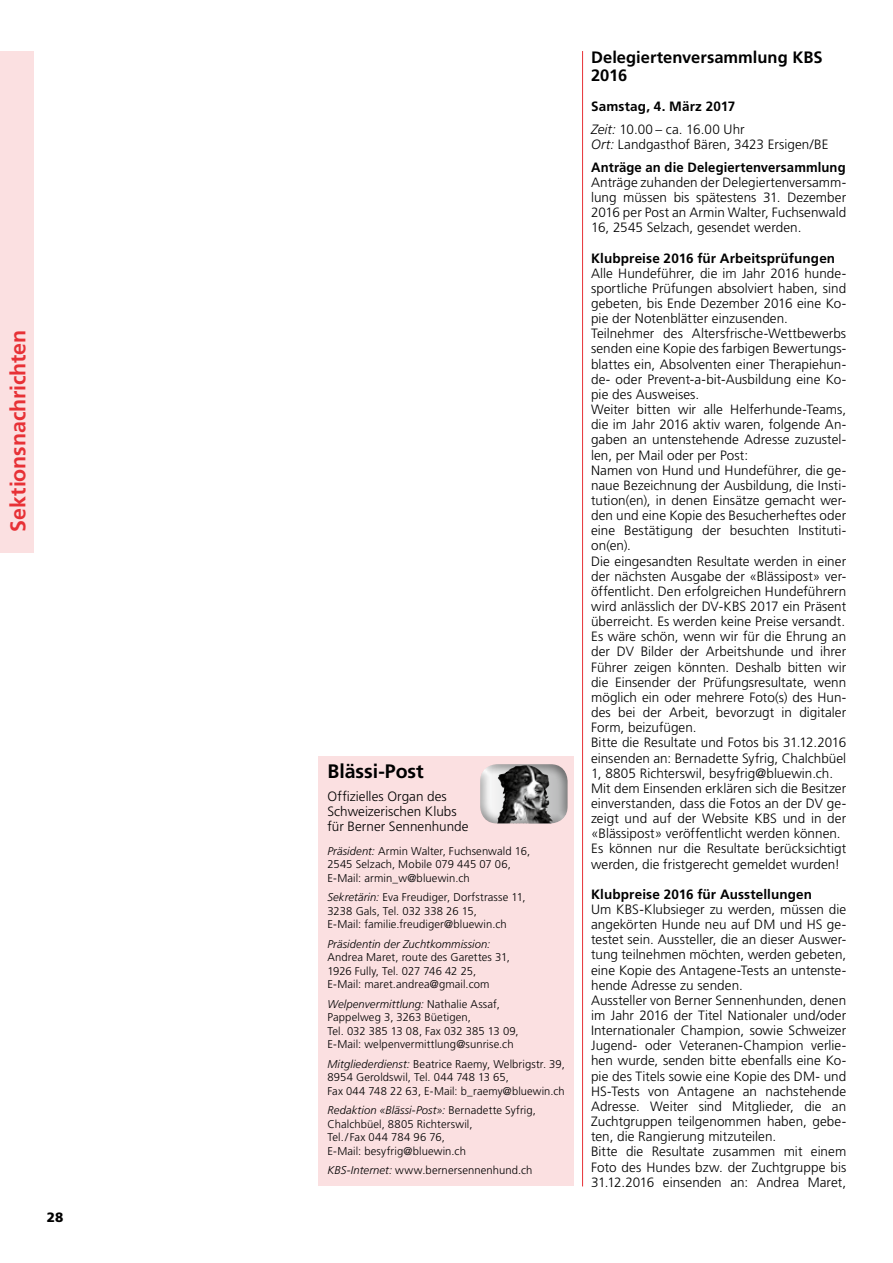
<style>
.page{position:relative;width:893px;height:1263px;background:#fff}
.page>*{position:absolute;margin:0;border:0;box-sizing:border-box;transform-origin:0 0}
.t1{font:700 21.3px "Frutiger LT Std";letter-spacing:-.005em;color:#e73136}
.t2{font:700 19.5px "Frutiger LT Std";color:#000}
.t3{font:700 16.5px/18.1px "Frutiger LT Std";color:#000}
.t4{font:300 13.5px/15.1px "Frutiger LT Std";letter-spacing:.005em;color:#000}
.t5{font:700 13.5px/22.8px "Frutiger LT Std";letter-spacing:.01em;color:#000}
.t6{font:900 13.5px "Frutiger LT Std";color:#000}
.t7{font:300 11.25px/13.5px "Frutiger LT Std";letter-spacing:.01em;color:#000}
.t8{font:italic 300 11.25px "Frutiger LT Std";letter-spacing:.005em;color:#000}
.s1{font-style:italic}
.s2{font-weight:300;font-style:italic}
.s3{font-weight:300}
</style>
<div class="page">
<div style="left:0;top:51px;width:34px;height:502px;background:#fbe0e1"></div>
<div style="left:319px;top:756px;width:255px;height:430px;background:#fbe0e1"></div>
<div style="left:478px;top:762px;width:90px;height:62px;background:#000;opacity:.5"></div>
<hr style="left:582px;top:51px;width:1px;height:1135px;background:#e73136">
<h1 class="t1" style="left:6px;top:531px;width:203px;rotate:-90deg">Sektionsnachrichten</h1>
<p class="t6" style="left:47px;top:1209px;width:18px">28</p>
<h2 class="t2" style="left:327px;top:760px;width:98px">Blässi-Post</h2>
<p class="t4" style="left:327px;top:789px;width:143px">Offizielles Organ des<br>Schweizerischen Klubs für Berner Sennenhunde</p>
<p class="t7" style="left:327px;top:844px;width:204px"><span class="s1">Präsident:</span> Armin Walter, Fuchsenwald 16,<br>2545 Selzach, Mobile 079 445 07 06,<br>E-Mail: armin_w@bluewin.ch</p>
<p class="t7" style="left:327px;top:891px;width:200px"><span class="s1">Sekretärin:</span> Eva Freudiger, Dorfstrasse 11,<br>3238 Gals, Tel. 032 338 26 15,<br>E-Mail: familie.freudiger@bluewin.ch</p>
<p class="t8" style="left:327px;top:937px;width:164px">Präsidentin der Zuchtkommission:</p>
<p class="t7" style="left:327px;top:951px;width:184px">Andrea Maret, route des Garettes 31,<br>1926 Fully, Tel. 027 746 42 25,<br>E-Mail: maret.andrea@gmail.com</p>
<p class="t7" style="left:327px;top:997px;width:193px"><span class="s1">Welpenvermittlung:</span> Nathalie Assaf, Pappelweg 3, 3263 Büetigen,<br>Tel. 032 385 13 08, Fax 032 385 13 09, E-Mail: welpenvermittlung@sunrise.ch</p>
<p class="t7" style="left:327px;top:1057px;width:239px"><span class="s1">Mitgliederdienst:</span> Beatrice Raemy, Welbrigstr. 39,<br>8954 Geroldswil, Tel. 044 748 13 65,<br>Fax 044 748 22 63, E-Mail: b_raemy@bluewin.ch</p>
<p class="t7" style="left:327px;top:1104px;width:210px"><span class="s1">Redaktion «Blässi-Post»:</span> Bernadette Syfrig, Chalchbüel, 8805 Richterswil,<br>Tel./Fax 044 784 96 76,<br>E-Mail: besyfrig@bluewin.ch</p>
<p class="t7" style="left:327px;top:1164px;width:207px"><span class="s1">KBS-Internet:</span> www.bernersennenhund.ch</p>
<p class="t3" style="left:591px;top:48px;width:233px">Delegiertenversammlung KBS<br>2016</p>
<p class="t5" style="left:591px;top:95px;width:155px">Samstag, 4. März 2017<br><span class="s2">Zeit:</span> <span class="s3">10.00 – ca. 16.00 Uhr</span></p>
<p class="t5" style="left:591px;top:133px;width:256px"><span class="s2">Ort:</span> <span class="s3">Landgasthof Bären, 3423 Ersigen/BE<br></span>Anträge an die Delegiertenversammlung</p>
<p class="t4" style="left:591px;top:175px;width:257px;text-align:justify">Anträge zuhanden der Delegiertenversamm&shy;lung müssen bis spätestens 31. Dezember 2016 per Post an Armin Walter, Fuchsenwald 16, 2545 Selzach, gesendet werden.</p>
<p class="t5" style="left:591px;top:247px;width:246px">Klubpreise 2016 für Arbeitsprüfungen</p>
<p class="t4" style="left:591px;top:266px;width:257px">Alle Hundeführer, die im Jahr 2016 hunde&shy;sportliche Prüfungen absolviert haben, sind gebeten, bis Ende Dezember 2016 eine Ko&shy;pie der Notenblätter einzusenden.<br>Teilnehmer des Altersfrische-Wettbewerbs senden eine Kopie des farbigen Bewertungs&shy;blattes ein, Absolventen einer Therapiehun&shy;de- oder Prevent-a-bit-Ausbildung eine Ko&shy;pie des Ausweises.<br>Weiter bitten wir alle Helferhunde-Teams, die im Jahr 2016 aktiv waren, folgende An&shy;gaben an untenstehende Adresse zuzustel&shy;len, per Mail oder per Post:<br>Namen von Hund und Hundeführer, die ge&shy;naue Bezeichnung der Ausbildung, die Insti&shy;tution(en), in denen Einsätze gemacht wer&shy;den und eine Kopie des Besucherheftes oder eine Bestätigung der besuchten Instituti&shy;on(en).<br>Die eingesandten Resultate werden in einer der nächsten Ausgabe der «Blässipost» ver&shy;öffentlicht. Den erfolgreichen Hundeführern wird anlässlich der DV-KBS 2017 ein Präsent überreicht. Es werden keine Preise versandt.<br>Es wäre schön, wenn wir für die Ehrung an der DV Bilder der Arbeitshunde und ihrer Führer zeigen könnten. Deshalb bitten wir die Einsender der Prüfungsresultate, wenn möglich ein oder mehrere Foto(s) des Hun&shy;des bei der Arbeit, bevorzugt in digitaler Form, beizufügen.<br>Bitte die Resultate und Fotos bis 31.12.2016 einsenden an: Bernadette Syfrig, Chalchbüel 1, 8805 Richterswil, besyfrig@bluewin.ch.<br>Mit dem Einsenden erklären sich die Besitzer einverstanden, dass die Fotos an der DV ge&shy;zeigt und auf der Website KBS und in der «Blässipost» veröffentlicht werden können.<br>Es können nur die Resultate berücksichtigt werden, die fristgerecht gemeldet wurden!</p>
<p class="t5" style="left:591px;top:883px;width:222px">Klubpreise 2016 für Ausstellungen</p>
<p class="t4" style="left:591px;top:902px;width:257px">Um KBS-Klubsieger zu werden, müssen die angekörten Hunde neu auf DM und HS ge&shy;testet sein. Aussteller, die an dieser Auswer&shy;tung teilnehmen möchten, werden gebeten, eine Kopie des Antagene-Tests an untenste&shy;hende Adresse zu senden.<br>Aussteller von Berner Sennenhunden, denen im Jahr 2016 der Titel Nationaler und/oder Internationaler Champion, sowie Schweizer Jugend- oder Veteranen-Champion verlie&shy;hen wurde, senden bitte ebenfalls eine Ko&shy;pie des Titels sowie eine Kopie des DM- und HS-Tests von Antagene an nachstehende Adresse. Weiter sind Mitglieder, die an Zuchtgruppen teilgenommen haben, gebe&shy;ten, die Rangierung mitzuteilen.<br>Bitte die Resultate zusammen mit einem Foto des Hundes bzw. der Zuchtgruppe bis 31.12.2016 einsenden an: Andrea Maret,</p>
</div>
